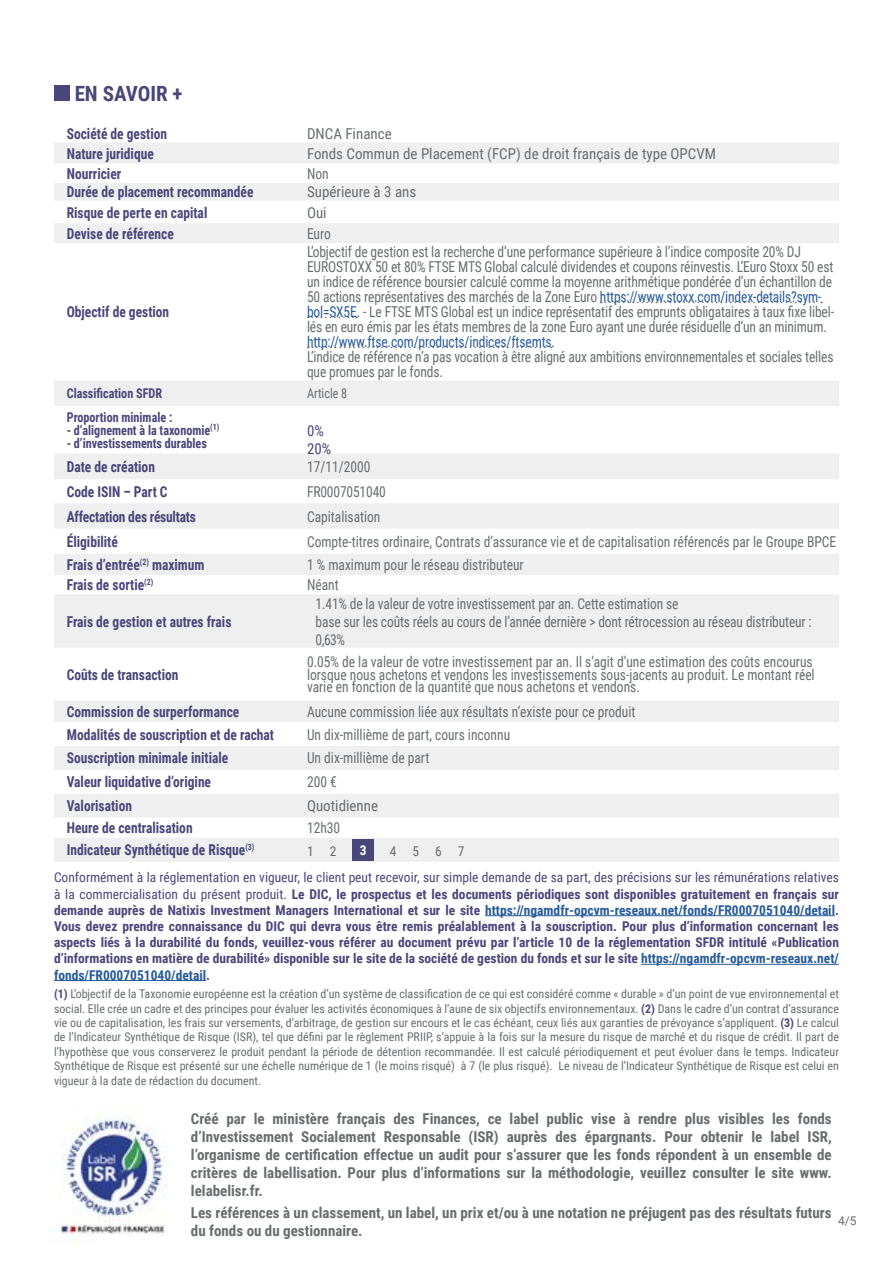
<style>
.page{position:relative;width:893px;height:1263px;background:#fff}
.page>*{position:absolute;margin:0;border:0;box-sizing:border-box;transform-origin:0 0}
.t1{font:700 21px "Roboto Condensed";color:#49477a}
.t2{font:15px/15px "Roboto Condensed";letter-spacing:-.01em;color:#696d6f;scale:.9 1}
.t3{font:700 15px/18px "Roboto Condensed";color:#696d6f;text-align:justify}
.t4{font:700 15px "Roboto Condensed";color:#49477a;scale:.9 1}
.t5{font:15px "Roboto Condensed";letter-spacing:-.01em;color:#696d6f}
.t6{font:15px/18px "Roboto Condensed";color:#49477a}
.t7{font:700 13.5px/16.2px "Roboto Condensed";color:#49477a;text-align:justify}
.t8{font:700 13.5px "Roboto Condensed";color:#49477a;scale:.9 1}
.t9{font:13.5px "Roboto Condensed";color:#696d6f;scale:.9 1}
.t10{font:13.5px "Roboto Condensed";color:#696d6f}
.t11{font:700 13.5px "Roboto Condensed";color:#fff}
.t12{font:12px/14.4px "Roboto Condensed";color:#696d6f;text-align:justify}
.t13{font:12px "Roboto";color:#696c6f}
.s1{color:#275b9b}
.s2{font-weight:400;color:#49477b}
.s3{color:#49477b}
.s4{font-weight:700;color:#49477a}
</style>
<div class="page">
<div style="left:54px;top:85px;width:16px;height:16px;background:#49477a"></div>
<svg style="left:54px;top:143px;width:785px;height:719px"></svg>
<svg style="left:601px;top:302px;width:221px;height:1px"></svg>
<svg style="left:308px;top:317px;width:49px;height:1px"></svg>
<svg style="left:308px;top:347px;width:244px;height:1px"></svg>
<div style="left:352px;top:839px;width:22px;height:21px;background:#49477a"></div>
<hr style="left:485px;top:915px;width:350px;height:1px;background:#275b9b">
<hr style="left:641px;top:964px;width:198px;height:1px;background:#275b9b">
<hr style="left:54px;top:980px;width:152px;height:1px;background:#275b9b">
<img style="left:48px;top:1115px;width:119px;height:121px">
<h1 class="t1" style="left:75px;top:79px;width:109px">EN SAVOIR +</h1>
<p class="t4" style="left:67px;top:123px;width:113px">Société de gestion</p>
<p class="t5" style="left:307px;top:123px;width:86px">DNCA Finance</p>
<p class="t4" style="left:67px;top:143px;width:98px">Nature juridique</p>
<p class="t5" style="left:307px;top:143px;width:411px">Fonds Commun de Placement (FCP) de droit français de type OPCVM</p>
<p class="t4" style="left:67px;top:163px;width:62px">Nourricier</p>
<p class="t2" style="left:307px;top:166px;width:26px">Non</p>
<p class="t4" style="left:67px;top:181px;width:209px">Durée de placement recommandée</p>
<p class="t5" style="left:307px;top:181px;width:111px">Supérieure à 3 ans</p>
<p class="t4" style="left:67px;top:202px;width:158px">Risque de perte en capital</p>
<p class="t5" style="left:307px;top:202px;width:21px">Oui</p>
<p class="t4" style="left:67px;top:223px;width:121px">Devise de référence</p>
<p class="t2" style="left:307px;top:225px;width:28px">Euro</p>
<p class="t4" style="left:67px;top:302px;width:115px">Objectif de gestion</p>
<p class="t2" style="left:307px;top:244px;width:587px">L’objectif de gestion est la recherche d’une performance supérieure à l’indice composite 20% DJ EUROSTOXX 50 et 80% FTSE MTS Global calculé dividendes et coupons réinvestis. L’Euro Stoxx 50 est un indice de référence boursier calculé comme la moyenne arithmétique pondérée d’un échantillon de 50 actions représentatives des marchés de la Zone Euro <span class="s1">https://www.stoxx.com/index-details?sym&shy;bol=SX5E</span>. - Le FTSE MTS Global est un indice représentatif des emprunts obligataires à taux fixe libel&shy;lés en euro émis par les états membres de la zone Euro ayant une durée résiduelle d’un an minimum. <span class="s1">http://www.ftse.com/products/indices/ftsemts</span>.<br>L’indice de référence n’a pas vocation à être aligné aux ambitions environnementales et sociales telles que promues par le fonds.</p>
<p class="t8" style="left:67px;top:384px;width:107px">Classification SFDR</p>
<p class="t9" style="left:307px;top:384px;width:46px">Article 8</p>
<p class="t8" style="left:67px;top:408px;width:119px">Proportion minimale :</p>
<p class="t8" style="left:67px;top:421px;width:171px">- d’alignement à la taxonomie<sup>(1)</sup></p>
<p class="t8" style="left:67px;top:433px;width:157px">- d’investissements durables</p>
<p class="t6" style="left:307px;top:421px;width:26px">0%<br>20%</p>
<p class="t4" style="left:67px;top:456px;width:100px">Date de création</p>
<p class="t2" style="left:307px;top:459px;width:72px">17/11/2000</p>
<p class="t4" style="left:67px;top:481px;width:114px">Code ISIN – Part C</p>
<p class="t2" style="left:307px;top:483px;width:89px">FR0007051040</p>
<p class="t4" style="left:67px;top:506px;width:145px">Affectation des résultats</p>
<p class="t2" style="left:307px;top:508px;width:83px">Capitalisation</p>
<p class="t4" style="left:67px;top:531px;width:58px">Éligibilité</p>
<p class="t2" style="left:307px;top:533px;width:589px">Compte-titres ordinaire, Contrats d’assurance vie et de capitalisation référencés par le Groupe BPCE</p>
<p class="t4" style="left:67px;top:554px;width:155px">Frais d’entrée<sup>(2)</sup> maximum</p>
<p class="t2" style="left:307px;top:556px;width:242px">1 % maximum pour le réseau distributeur</p>
<p class="t4" style="left:67px;top:574px;width:98px">Frais de sortie<sup>(2)</sup></p>
<p class="t2" style="left:307px;top:577px;width:37px">Néant</p>
<p class="t4" style="left:67px;top:611px;width:184px">Frais de gestion et autres frais</p>
<p class="t2" style="left:315px;top:594px;width:553px;line-height:18px">1.41% de la valeur de votre investissement par an. Cette estimation se<br>base sur les coûts réels au cours de l’année dernière &gt; dont rétrocession au réseau distributeur :<br>0,63%</p>
<p class="t4" style="left:67px;top:664px;width:126px">Coûts de transaction</p>
<p class="t2" style="left:307px;top:655px;width:566px;line-height:12.8px">0.05% de la valeur de votre investissement par an. Il s’agit d’une estimation des coûts encourus lorsque nous achetons et vendons les investissements sous-jacents au produit. Le montant réel varie en fonction de la quantité que nous achetons et vendons.</p>
<p class="t4" style="left:67px;top:701px;width:193px">Commission de surperformance</p>
<p class="t2" style="left:307px;top:703px;width:366px">Aucune commission liée aux résultats n’existe pour ce produit</p>
<p class="t4" style="left:67px;top:724px;width:232px">Modalités de souscription et de rachat</p>
<p class="t2" style="left:307px;top:726px;width:227px">Un dix-millième de part, cours inconnu</p>
<p class="t4" style="left:67px;top:748px;width:181px">Souscription minimale initiale</p>
<p class="t2" style="left:307px;top:750px;width:137px">Un dix-millième de part</p>
<p class="t4" style="left:67px;top:771px;width:162px">Valeur liquidative d’origine</p>
<p class="t2" style="left:307px;top:774px;width:35px">200 €</p>
<p class="t4" style="left:67px;top:795px;width:74px">Valorisation</p>
<p class="t5" style="left:307px;top:795px;width:73px">Quotidienne</p>
<p class="t4" style="left:67px;top:817px;width:141px">Heure de centralisation</p>
<p class="t2" style="left:307px;top:820px;width:38px">12h30</p>
<p class="t4" style="left:67px;top:840px;width:210px">Indicateur Synthétique de Risque<sup>(3)</sup></p>
<p class="t10" style="left:307px;top:842px;width:31px">1 2</p>
<p class="t11" style="left:360px;top:841px;width:8px">3</p>
<p class="t10" style="left:390px;top:842px;width:76px">4 5 6 7</p>
<p class="t7" style="left:54px;top:869px;width:786px"><span class="s2">Conformément à la réglementation en vigueur, le client peut recevoir, sur simple demande de sa part, des précisions sur les rémunérations relatives à la commercialisation du présent produit.</span> <span class="s3">Le DIC, le prospectus et les documents périodiques sont disponibles gratuitement en français sur demande auprès de Natixis Investment Managers International et sur le site</span> <span class="s1">https://ngamdfr-opcvm-reseaux.net/fonds/FR0007051040/detail</span><span class="s3">.<br>Vous devez prendre connaissance du DIC qui devra vous être remis préalablement à la souscription.</span> Pour plus d’information concernant les aspects liés à la durabilité du fonds, veuillez-vous référer au document prévu par l’article 10 de la réglementation SFDR intitulé «Publication d’informations en matière de durabilité» disponible sur le site de la société de gestion du fonds et sur le site <span class="s1">https://ngamdfr-opcvm-reseaux.net/ fonds/FR0007051040/detail</span><span class="s3">.</span></p>
<p class="t12" style="left:54px;top:986px;width:786px"><span class="s4">(1)</span> L’objectif de la Taxonomie européenne est la création d’un système de classification de ce qui est considéré comme « durable » d’un point de vue environnemental et social. Elle crée un cadre et des principes pour évaluer les activités économiques à l’aune de six objectifs environnementaux. <span class="s4">(2)</span> Dans le cadre d’un contrat d’assurance vie ou de capitalisation, les frais sur versements, d’arbitrage, de gestion sur encours et le cas échéant, ceux liés aux garanties de prévoyance s’appliquent. <span class="s4">(3)</span> Le calcul de l’Indicateur Synthétique de Risque (ISR), tel que défini par le règlement PRIIP, s’appuie à la fois sur la mesure du risque de marché et du risque de crédit. Il part de l’hypothèse que vous conserverez le produit pendant la période de détention recommandée. Il est calculé périodiquement et peut évoluer dans le temps. Indicateur Synthétique de Risque est présenté sur une échelle numérique de 1 (le moins risqué) à 7 (le plus risqué). Le niveau de l’Indicateur Synthétique de Risque est celui en vigueur à la date de rédaction du document.</p>
<p class="t3" style="left:191px;top:1109px;width:642px">Créé par le ministère français des Finances, ce label public vise à rendre plus visibles les fonds d’Investissement Socialement Responsable (ISR) auprès des épargnants. Pour obtenir le label ISR, l’organisme de certification effectue un audit pour s’assurer que les fonds répondent à un ensemble de critères de labellisation. Pour plus d’informations sur la méthodologie, veuillez consulter le site www. lelabelisr.fr.</p>
<p class="t3" style="left:191px;top:1203px;width:642px">Les références à un classement, un label, un prix et/ou à une notation ne préjugent pas des résultats futurs du fonds ou du gestionnaire.</p>
<p class="t13" style="left:838px;top:1212px;width:20px">4/5</p>
</div>
